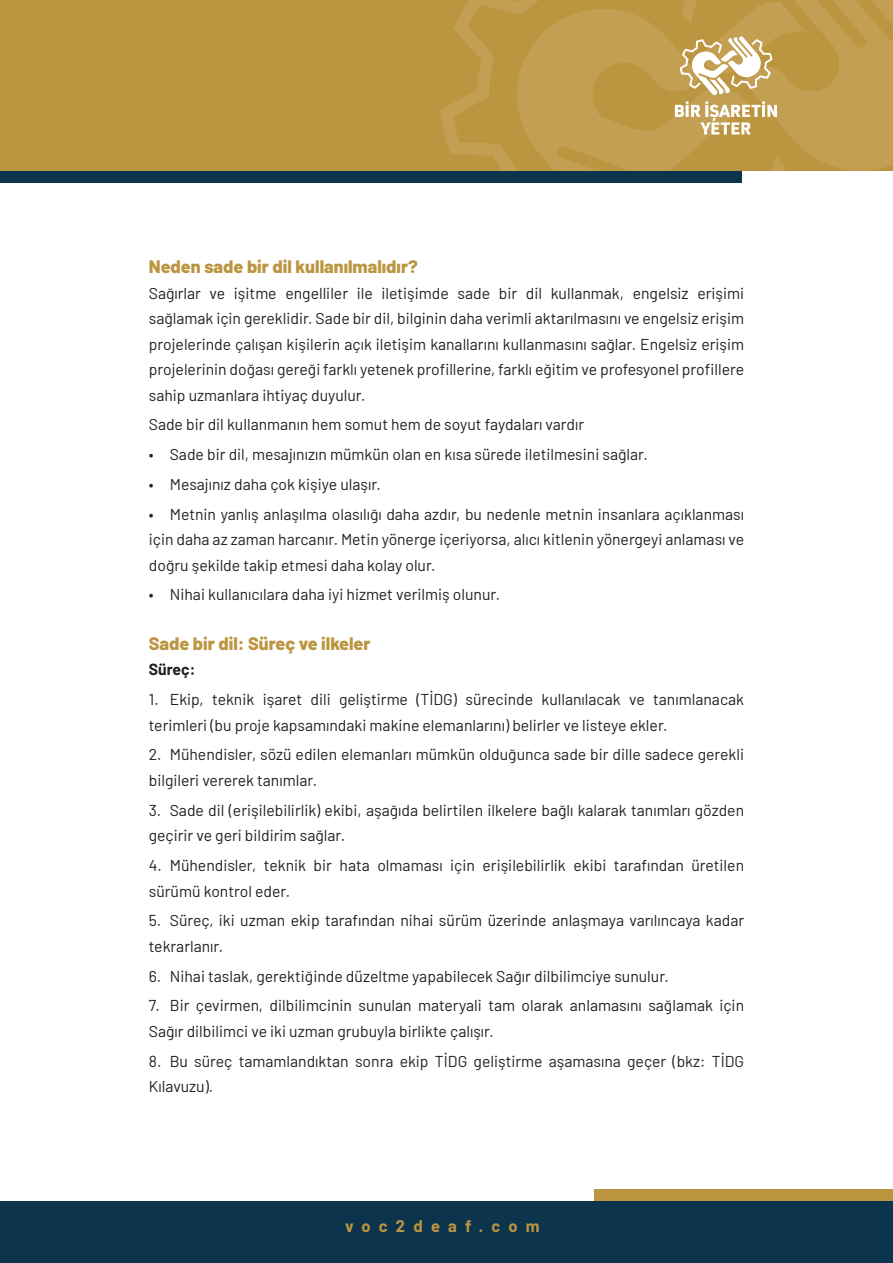
<style>
.page{position:relative;width:893px;height:1263px;background:#fff}
.page>*{position:absolute;margin:0;border:0;box-sizing:border-box;transform-origin:0 0}
.baslik{font:800 18px "Barlow";color:#bc9540}
.t1{font:700 16.5px "Barlow";letter-spacing:.5em;color:#bc9540}
.t2{font:15.75px/25.5px "Barlow";color:#231f20}
.t3{font:700 15.75px "Barlow";color:#231f20}
</style>
<div class="page">
<div style="left:0;top:130px;width:742px;height:53px;background:#0d344d"></div>
<div style="left:0;top:0;width:893px;height:171px;background:#bc9540"></div>
<svg style="left:440px;top:0;width:453px;height:171px;fill:#c29f52"></svg>
<div style="left:594px;top:1189px;width:299px;height:52px;background:#bc9540"></div>
<div style="left:0;top:1201px;width:893px;height:62px;background:#0d344d"></div>
<svg style="left:680px;top:36px;width:92px;height:59px"></svg>
<svg style="left:675px;top:101px;width:102px;height:33px"></svg>
<p class="baslik" style="left:149px;top:253px;width:271px">Neden sade bir dil kullanılmalıdır?</p>
<p class="t2" style="left:149px;top:279px;width:597px;text-align:justify">Sağırlar ve işitme engelliler ile iletişimde sade bir dil kullanmak, engelsiz erişimi sağlamak için gereklidir. Sade bir dil, bilginin daha verimli aktarılmasını ve engelsiz erişim projelerinde çalışan kişilerin açık iletişim kanallarını kullanmasını sağlar. Engelsiz erişim projelerinin doğası gereği farklı yetenek profillerine, farklı eğitim ve profesyonel profillere sahip uzmanlara ihtiyaç duyulur.</p>
<p class="t2" style="left:149px;top:411px;width:437px">Sade bir dil kullanmanın hem somut hem de soyut faydaları vardır</p>
<p class="t2" style="left:149px;top:440px;width:500px">• Sade bir dil, mesajınızın mümkün olan en kısa sürede iletilmesini sağlar.</p>
<p class="t2" style="left:149px;top:470px;width:234px">• Mesajınız daha çok kişiye ulaşır.</p>
<p class="t2" style="left:149px;top:500px;width:597px;text-align:justify">• Metnin yanlış anlaşılma olasılığı daha azdır, bu nedenle metnin insanlara açıklanması için daha az zaman harcanır. Metin yönerge içeriyorsa, alıcı kitlenin yönergeyi anlaması ve doğru şekilde takip etmesi daha kolay olur.</p>
<p class="t2" style="left:149px;top:581px;width:353px">• Nihai kullanıcılara daha iyi hizmet verilmiş olunur.</p>
<p class="baslik" style="left:149px;top:630px;width:223px">Sade bir dil: Süreç ve ilkeler</p>
<p class="t3" style="left:149px;top:658px;width:48px">Süreç:</p>
<p class="t2" style="left:149px;top:686px;width:597px">1. Ekip, teknik işaret dili geliştirme (TİDG) sürecinde kullanılacak ve tanımlanacak terimleri (bu proje kapsamındaki makine elemanlarını) belirler ve listeye ekler.</p>
<p class="t2" style="left:149px;top:741px;width:597px">2. Mühendisler, sözü edilen elemanları mümkün olduğunca sade bir dille sadece gerekli bilgileri vererek tanımlar.</p>
<p class="t2" style="left:149px;top:796px;width:597px">3. Sade dil (erişilebilirlik) ekibi, aşağıda belirtilen ilkelere bağlı kalarak tanımları gözden geçirir ve geri bildirim sağlar.</p>
<p class="t2" style="left:149px;top:851px;width:597px">4. Mühendisler, teknik bir hata olmaması için erişilebilirlik ekibi tarafından üretilen sürümü kontrol eder.</p>
<p class="t2" style="left:149px;top:907px;width:597px">5. Süreç, iki uzman ekip tarafından nihai sürüm üzerinde anlaşmaya varılıncaya kadar tekrarlanır.</p>
<p class="t2" style="left:149px;top:962px;width:522px">6. Nihai taslak, gerektiğinde düzeltme yapabilecek Sağır dilbilimciye sunulur.</p>
<p class="t2" style="left:149px;top:992px;width:597px">7. Bir çevirmen, dilbilimcinin sunulan materyali tam olarak anlamasını sağlamak için<br>Sağır dilbilimci ve iki uzman grubuyla birlikte çalışır.</p>
<p class="t2" style="left:149px;top:1047px;width:597px">8. Bu süreç tamamlandıktan sonra ekip TİDG geliştirme aşamasına geçer (bkz: TİDG<br>Kılavuzu).</p>
<p class="t1" style="left:345px;top:1214px;width:196px">voc2deaf.com</p>
</div>
